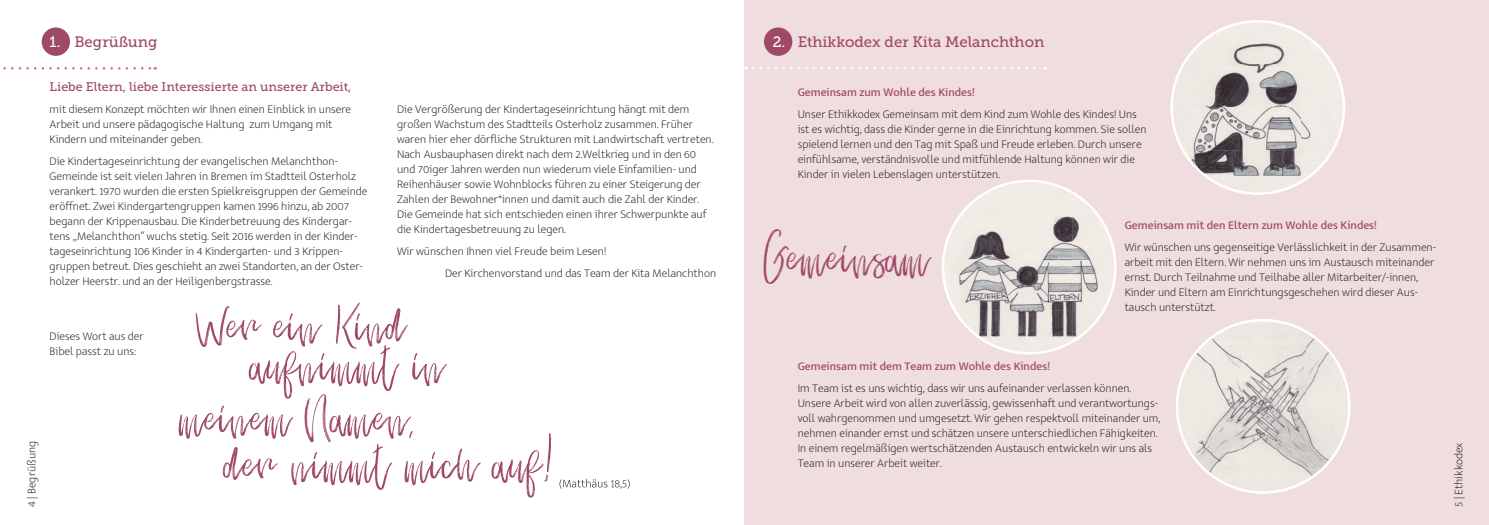
<style>
.page{position:relative;width:1489px;height:525px;background:#fff}
.page>*{position:absolute;margin:0;border:0;box-sizing:border-box;transform-origin:0 0}
.t1{font:45px "Salted Mocha";color:#9e4965}
.t2{font:15px "Museo Slab 500";color:#9e4965}
.t3{font:12.5px "Museo Slab 500";color:#9e4965}
.t4{font:11.88px/15px "Seb Neue Air";color:#231f20}
.t5{font:500 11.88px "Seb Neue";color:#9e4965}
.s1{color:#fff}
</style>
<div class="page">
<div style="left:744px;top:0;width:744px;height:524px;background:#f0dde0"></div>
<div style="left:764px;top:27px;width:28px;height:29px;background:#9e4965;border-radius:50%"></div>
<div style="left:42px;top:27px;width:28px;height:29px;background:#9e4965;border-radius:50%"></div>
<img style="left:1183px;top:22px;width:117px;height:42px">
<img style="left:1300px;top:33px;width:43px;height:118px">
<img style="left:1173px;top:64px;width:127px;height:87px">
<img style="left:1183px;top:150px;width:117px;height:43px">
<img style="left:1300px;top:150px;width:32px;height:32px">
<img style="left:1188px;top:320px;width:118px;height:43px">
<img style="left:1305px;top:331px;width:44px;height:118px">
<img style="left:1178px;top:363px;width:128px;height:86px">
<img style="left:1188px;top:449px;width:118px;height:43px">
<img style="left:1305px;top:449px;width:32px;height:31px">
<img style="left:954px;top:182px;width:118px;height:42px">
<img style="left:1072px;top:192px;width:43px;height:118px">
<img style="left:944px;top:224px;width:128px;height:86px">
<img style="left:954px;top:310px;width:118px;height:43px">
<img style="left:1072px;top:310px;width:31px;height:31px">
<svg style="left:559px;top:478px;width:70px;height:10px"></svg>
<svg style="left:178px;top:302px;width:373px;height:195px"></svg>
<svg style="left:3px;top:67px;width:153px;height:2px"></svg>
<svg style="left:753px;top:67px;width:292px;height:2px"></svg>
<p class="t2" style="left:50px;top:33px;width:110px"><span class="s1">1.</span> Begrüßung</p>
<p class="t3" style="left:50px;top:80px;width:303px">Liebe Eltern, liebe Interessierte an unserer Arbeit,</p>
<p class="t4" style="left:50px;top:102px;width:303px">mit diesem Konzept möchten wir Ihnen einen Einblick in unsere<br>Arbeit und unsere pädagogische Haltung zum Umgang mit<br>Kindern und miteinander geben.</p>
<p class="t4" style="left:50px;top:154px;width:319px">Die Kindertageseinrichtung der evangelischen Melanchthon-Gemeinde ist seit vielen Jahren in Bremen im Stadtteil Osterholz verankert. 1970 wurden die ersten Spielkreisgruppen der Gemeinde eröffnet. Zwei Kindergartengruppen kamen 1996 hinzu, ab 2007 begann der Krippenausbau. Die Kinderbetreuung des Kindergar&shy;tens „Melanchthon“ wuchs stetig. Seit 2016 werden in der Kinder&shy;tageseinrichtung 106 Kinder in 4 Kindergarten- und 3 Krippen&shy;gruppen betreut. Dies geschieht an zwei Standorten, an der Oster&shy;holzer Heerstr. und an der Heiligenbergstrasse.</p>
<p class="t4" style="left:50px;top:328px;width:96px">Dieses Wort aus der<br>Bibel passt zu uns:</p>
<p class="t4" style="left:397px;top:101px;width:318px">Die Vergrößerung der Kindertageseinrichtung hängt mit dem großen Wachstum des Stadtteils Osterholz zusammen. Früher waren hier eher dörfliche Strukturen mit Landwirtschaft vertreten.<br>Nach Ausbauphasen direkt nach dem 2.Weltkrieg und in den 60 und 70iger Jahren werden nun wiederum viele Einfamilien- und Reihenhäuser sowie Wohnblocks führen zu einer Steigerung der Zahlen der Bewohner*innen und damit auch die Zahl der Kinder.<br>Die Gemeinde hat sich entschieden einen ihrer Schwerpunkte auf die Kindertagesbetreuung zu legen.</p>
<p class="t4" style="left:445px;top:240px;width:272px;line-height:22.1px;text-indent:-48px">Wir wünschen Ihnen viel Freude beim Lesen!<br>Der Kirchenvorstand und das Team der Kita Melanchthon</p>
<p class="t2" style="left:772px;top:33px;width:273px"><span class="s1">2.</span> Ethikkodex der Kita Melanchthon</p>
<p class="t5" style="left:797px;top:85px;width:179px">Gemeinsam zum Wohle des Kindes!</p>
<p class="t4" style="left:797px;top:107px;width:350px">Unser Ethikkodex Gemeinsam mit dem Kind zum Wohle des Kindes! Uns ist es wichtig, dass die Kinder gerne in die Einrichtung kommen. Sie sollen spielend lernen und den Tag mit Spaß und Freude erleben. Durch unsere einfühlsame, verständnisvolle und mitfühlende Haltung können wir die Kinder in vielen Lebenslagen unterstützen.</p>
<h1 class="t1" style="left:764px;top:225px;width:165px">Gemeinsam</h1>
<p class="t5" style="left:1124px;top:218px;width:254px">Gemeinsam mit den Eltern zum Wohle des Kindes!</p>
<p class="t4" style="left:1124px;top:239px;width:313px">Wir wünschen uns gegenseitige Verlässlichkeit in der Zusammen&shy;arbeit mit den Eltern. Wir nehmen uns im Austausch miteinander ernst. Durch Teilnahme und Teilhabe aller Mitarbeiter/-innen, Kinder und Eltern am Einrichtungsgeschehen wird dieser Aus&shy;tausch unterstützt.</p>
<p class="t5" style="left:797px;top:359px;width:254px">Gemeinsam mit dem Team zum Wohle des Kindes!</p>
<p class="t4" style="left:797px;top:380px;width:364px">Im Team ist es uns wichtig, dass wir uns aufeinander verlassen können.<br>Unsere Arbeit wird von allen zuverlässig, gewissenhaft und verantwortungs&shy;voll wahrgenommen und umgesetzt. Wir gehen respektvoll miteinander um, nehmen einander ernst und schätzen unsere unterschiedlichen Fähigkeiten.<br>In einem regelmäßigen wertschätzenden Austausch entwickeln wir uns als Team in unserer Arbeit weiter.</p>
<p class="t4" style="left:24px;top:507px;width:68px;rotate:-90deg">4 | Begrüßung</p>
<p class="t4" style="left:1450px;top:507px;width:66px;rotate:-90deg">5 | Ethikkodex</p>
</div>
